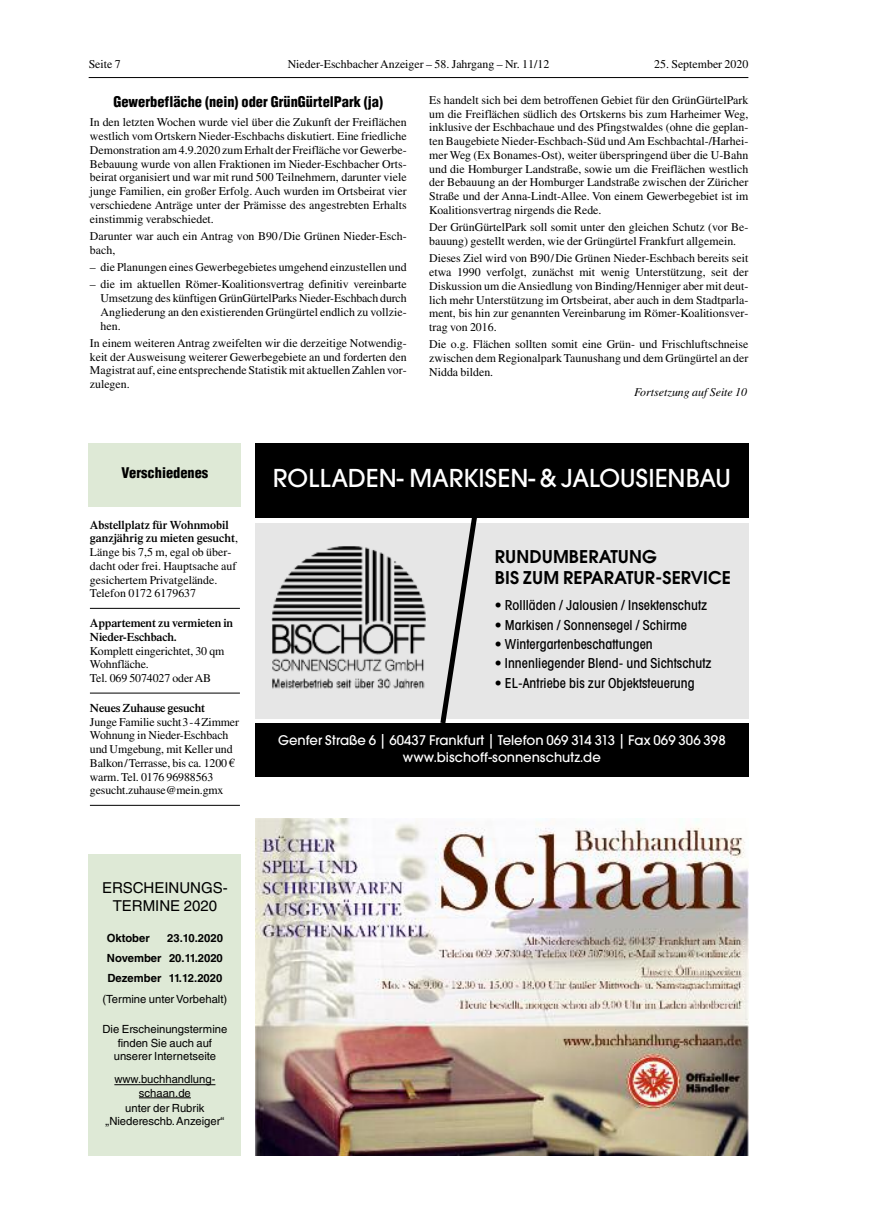
<style>
.page{position:relative;width:869px;height:1223px;background:#fff}
.page>*{position:absolute;margin:0;border:0;box-sizing:border-box;transform-origin:0 0}
.t1{font:500 27.12px "Avant Gard";letter-spacing:.005em;color:#fff}
.t2{font:600 17.5px/21px "Avant Garde";letter-spacing:.005em;color:#000}
.t3{font:15px/18.1px "Helvetica LT Std";color:#000;text-align:center}
.t4{font:500 14.75px/17.6px "Avant Gard";color:#fff;text-align:center}
.t5{font:900 condensed 14.38px "Helvetica LT Std";color:#000}
.t6{font:500 condensed 13.75px "Avant Garde";letter-spacing:.005em;color:#000}
.t7{font:11.88px/13.8px "Times LT Std";color:#000;text-align:justify}
.t8{font:600 11.88px/13.8px "Times LT Std";letter-spacing:-.01em;color:#000}
.t9{font:italic 11.88px "Times LT Std";color:#000}
.t10{font:11.25px/13.1px "Helvetica LT Std";color:#000;text-align:center}
.t11{font:700 11.25px/20.2px "Helvetica LT Std";color:#000;text-align:justify}
.s1{font-weight:600}
</style>
<div class="page">
<hr style="left:89px;top:77px;width:659px;height:1px;background:#000">
<img style="left:255px;top:819px;width:493px;height:336px">
<div style="left:255px;top:523px;width:493px;height:195px;background:#e6e6e6"></div>
<div style="left:255px;top:723px;width:493px;height:53px;background:#000"></div>
<div style="left:255px;top:443px;width:493px;height:74px;background:#000"></div>
<img style="left:271px;top:546px;width:154px;height:143px">
<svg style="left:437px;top:517px;width:43px;height:206px"></svg>
<div style="left:89px;top:443px;width:152px;height:64px;background:#dee9d6"></div>
<hr style="left:90px;top:608px;width:150px;height:1px;background:#000">
<hr style="left:90px;top:693px;width:150px;height:1px;background:#000">
<hr style="left:90px;top:805px;width:150px;height:1px;background:#000">
<div style="left:89px;top:854px;width:152px;height:301px;background:#dee9d6"></div>
<hr style="left:114px;top:1084px;width:101px;height:1px;background:#000">
<hr style="left:139px;top:1097px;width:52px;height:1px;background:#000">
<p class="t7" style="left:89px;top:59px;width:34px">Seite 7</p>
<p class="t7" style="left:287px;top:59px;width:263px">Nieder-Eschbacher Anzeiger – 58. Jahrgang – Nr. 11/12</p>
<p class="t7" style="left:654px;top:59px;width:96px">25. September 2020</p>
<p class="t7" style="left:429px;top:94px;width:320px">Es handelt sich bei dem betroffenen Gebiet für den GrünGürtelPark um die Freiflächen südlich des Ortskerns bis zum Harheimer Weg, inklusive der Eschbachaue und des Pfingstwaldes (ohne die geplan&shy;ten Baugebiete Nieder-Eschbach-Süd undAm Eschbachtal-/Harhei&shy;mer Weg (Ex Bonames-Ost), weiter überspringend über die U-Bahn und die Homburger Landstraße, sowie um die Freiflächen westlich der Bebauung an der Homburger Landstraße zwischen der Züricher Straße und der Anna-Lindt-Allee. Von einem Gewerbegebiet ist im Koalitionsvertrag nirgends die Rede.</p>
<p class="t7" style="left:429px;top:221px;width:320px">Der GrünGürtelPark soll somit unter den gleichen Schutz (vor Be&shy;bauung) gestellt werden, wie der Grüngürtel Frankfurt allgemein.</p>
<p class="t7" style="left:429px;top:252px;width:320px">Dieses Ziel wird von B90/Die Grünen Nieder-Eschbach bereits seit etwa 1990 verfolgt, zunächst mit wenig Unterstützung, seit der Diskussion um dieAnsiedlung von Binding/Henniger aber mit deut&shy;lich mehr Unterstützung im Ortsbeirat, aber auch in dem Stadtparla&shy;ment, bis hin zur genannten Vereinbarung im Römer-Koalitionsver&shy;trag von 2016.</p>
<p class="t7" style="left:429px;top:339px;width:320px">Die o.g. Flächen sollten somit eine Grün- und Frischluftschneise zwischen dem Regionalpark Taunushang und dem Grüngürtel an der Nidda bilden.</p>
<p class="t5" style="left:113px;top:96px;width:271px">Gewerbefläche (nein) oder GrünGürtelPark (ja)</p>
<p class="t7" style="left:90px;top:117px;width:318px">In den letzten Wochen wurde viel über die Zukunft der Freiflächen westlich vom Ortskern Nieder-Eschbachs diskutiert. Eine friedliche Demonstration am 4.9.2020 zum Erhalt der Freifläche vor Gewerbe-Bebauung wurde von allen Fraktionen im Nieder-Eschbacher Orts&shy;beirat organisiert und war mit rund 500 Teilnehmern, darunter viele junge Familien, ein großer Erfolg. Auch wurden im Ortsbeirat vier verschiedene Anträge unter der Prämisse des angestrebten Erhalts einstimmig verabschiedet.</p>
<p class="t7" style="left:90px;top:230px;width:318px">Darunter war auch ein Antrag von B90/Die Grünen Nieder-Esch&shy;bach,</p>
<p class="t7" style="left:90px;top:261px;width:318px">– die Planungen eines Gewerbegebietes umgehend einzustellen und</p>
<p class="t7" style="left:100px;top:279px;width:307px;text-indent:-11px">– die im aktuellen Römer-Koalitionsvertrag definitiv vereinbarte Umsetzung des künftigen GrünGürtelParks Nieder-Eschbach durch Angliederung an den existierenden Grüngürtel endlich zu vollzie&shy;hen.</p>
<p class="t7" style="left:90px;top:337px;width:318px">In einem weiteren Antrag zweifelten wir die derzeitige Notwendig&shy;keit der Ausweisung weiterer Gewerbegebiete an und forderten den Magistrat auf, eine entsprechende Statistikmit aktuellenZahlen vor&shy;zulegen.</p>
<p class="t9" style="left:634px;top:388px;width:114px">Fortsetzung auf Seite 10</p>
<p class="t5" style="left:121px;top:467px;width:88px">Verschiedenes</p>
<p class="t7" style="left:90px;top:519px;width:149px;text-align:left"><span class="s1">Abstellplatz für Wohnmobil ganzjährig zu mieten gesucht</span>,<br>Länge bis 7,5 m, egal ob über&shy;dacht oder frei. Hauptsache auf gesichertem Privatgelände.<br>Telefon 0172 6179637</p>
<p class="t8" style="left:90px;top:617px;width:145px">Appartement zu vermieten in<br>Nieder-Eschbach.</p>
<p class="t7" style="left:90px;top:645px;width:136px;text-align:left">Komplett eingerichtet, 30 qm<br>Wohnfläche.<br>Tel. 069 5074027 oderAB</p>
<p class="t8" style="left:90px;top:702px;width:117px">Neues Zuhause gesucht</p>
<p class="t7" style="left:90px;top:716px;width:151px;text-align:left">Junge Familie sucht3-4Zimmer<br>Wohnung in Nieder-Eschbach und Umgebung, mit Keller und<br>Balkon/Terrasse, bis ca. 1200€ warm. Tel. 0176 96988563 gesucht.zuhause@mein.gmx</p>
<p class="t3" style="left:102px;top:880px;width:127px">ERSCHEINUNGS-<br>TERMINE 2020</p>
<p class="t11" style="left:107px;top:928px;width:44px">Oktober</p>
<p class="t11" style="left:107px;top:928px;width:117px;text-indent:60px">23.10.2020<br>November 20.11.2020<br>Dezember 11.12.2020</p>
<p class="t10" style="left:102px;top:993px;width:126px">(Termine unter Vorbehalt)</p>
<p class="t10" style="left:102px;top:1024px;width:126px">Die Erscheinungstermine finden Sie auch auf unserer Internetseite</p>
<p class="t10" style="left:114px;top:1074px;width:103px">www.buchhandlung&shy;schaan.de</p>
<p class="t10" style="left:105px;top:1102px;width:120px">unter der Rubrik „Niedereschb.Anzeiger“</p>
<h1 class="t1" style="left:272px;top:469px;width:459px">ROLLADEN- MARKISEN- &amp; JALOUSIENBAU</h1>
<h2 class="t2" style="left:494px;top:545px;width:237px">RUNDUMBERATUNG<br>BIS ZUM REPARATUR-SERVICE</h2>
<p class="t6" style="left:494px;top:600px;width:214px">• Rollläden / Jalousien / Insektenschutz</p>
<p class="t6" style="left:494px;top:619px;width:193px">• Markisen / Sonnensegel / Schirme</p>
<p class="t6" style="left:494px;top:639px;width:159px">• Wintergartenbeschattungen</p>
<p class="t6" style="left:494px;top:658px;width:218px">• Innenliegender Blend- und Sichtschutz</p>
<p class="t6" style="left:494px;top:677px;width:201px">• EL-Antriebe bis zur Objektsteuerung</p>
<p class="t4" style="left:278px;top:732px;width:449px">Genfer Straße 6 | 60437 Frankfurt | Telefon 069 314 313 | Fax 069 306 398 www.bischoff-sonnenschutz.de</p>
</div>
